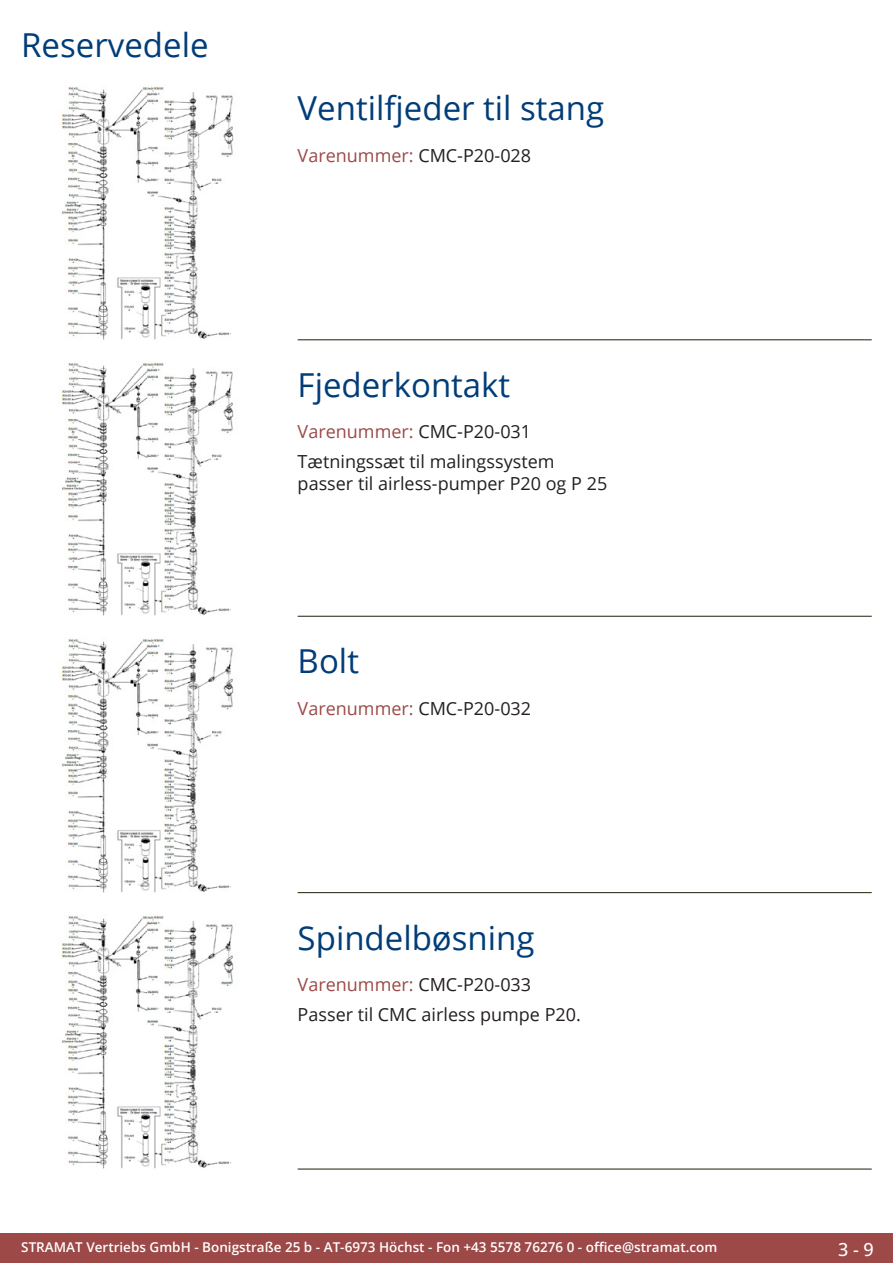
<style>
.page{position:relative;width:893px;height:1263px;background:#fff}
.page>*{position:absolute;margin:0;border:0;box-sizing:border-box;transform-origin:0 0}
.Produkttitel{font:33px "Open Sans";color:#003d78}
.RastTitel{font:33px "Open Sans";color:#003d78}
.TechDaten_Überschrif{font:18px "Open Sans";color:#9c4948}
.Beschreibung_Text{font:18px/21.6px "Open Sans";color:#231f20}
.t1{font:500 18px "Open Sans";color:#fff}
.t2{font:600 13.5px "Open Sans";color:#fff}
.s1{color:#231f20}
</style>
<div class="page">
<div style="left:0;top:1233px;width:893px;height:30px;background:#9c4948"></div>
<hr style="left:298px;top:340px;width:574px;height:1px;background:#201d08">
<hr style="left:298px;top:616px;width:574px;height:1px;background:#201d08">
<hr style="left:298px;top:892px;width:574px;height:1px;background:#201d08">
<hr style="left:298px;top:1169px;width:574px;height:1px;background:#201d08">
<img style="left:61px;top:87px;width:173px;height:253px">
<img style="left:61px;top:363px;width:173px;height:253px">
<img style="left:61px;top:639px;width:173px;height:254px">
<img style="left:61px;top:916px;width:173px;height:253px">
<p class="RastTitel" style="left:21px;top:22px;width:189px">Reservedele</p>
<p class="Produkttitel" style="left:298px;top:86px;width:308px">Ventilfjeder til stang</p>
<p class="TechDaten_Überschrif" style="left:298px;top:143px;width:235px">Varenummer: <span class="s1">CMC-P20-028</span></p>
<p class="Produkttitel" style="left:298px;top:362px;width:214px">Fjederkontakt</p>
<p class="TechDaten_Überschrif" style="left:298px;top:420px;width:235px">Varenummer: <span class="s1">CMC-P20-031</span></p>
<p class="Beschreibung_Text" style="left:298px;top:450px;width:311px">Tætningssæt til malingssystem passer til airless-pumper P20 og P 25</p>
<p class="Produkttitel" style="left:298px;top:638px;width:63px">Bolt</p>
<p class="TechDaten_Überschrif" style="left:298px;top:696px;width:235px">Varenummer: <span class="s1">CMC-P20-032</span></p>
<p class="Produkttitel" style="left:298px;top:915px;width:238px">Spindelbøsning</p>
<p class="TechDaten_Überschrif" style="left:298px;top:972px;width:235px">Varenummer: <span class="s1">CMC-P20-033</span></p>
<p class="Beschreibung_Text" style="left:298px;top:1003px;width:285px">Passer til CMC airless pumpe P20.</p>
<p class="t2" style="left:21px;top:1238px;width:698px">STRAMAT Vertriebs GmbH - Bonigstraße 25 b - AT-6973 Höchst - Fon +43 5578 76276 0 - office@stramat.com</p>
<p class="t1" style="left:838px;top:1237px;width:37px">3 - 9</p>
</div>
